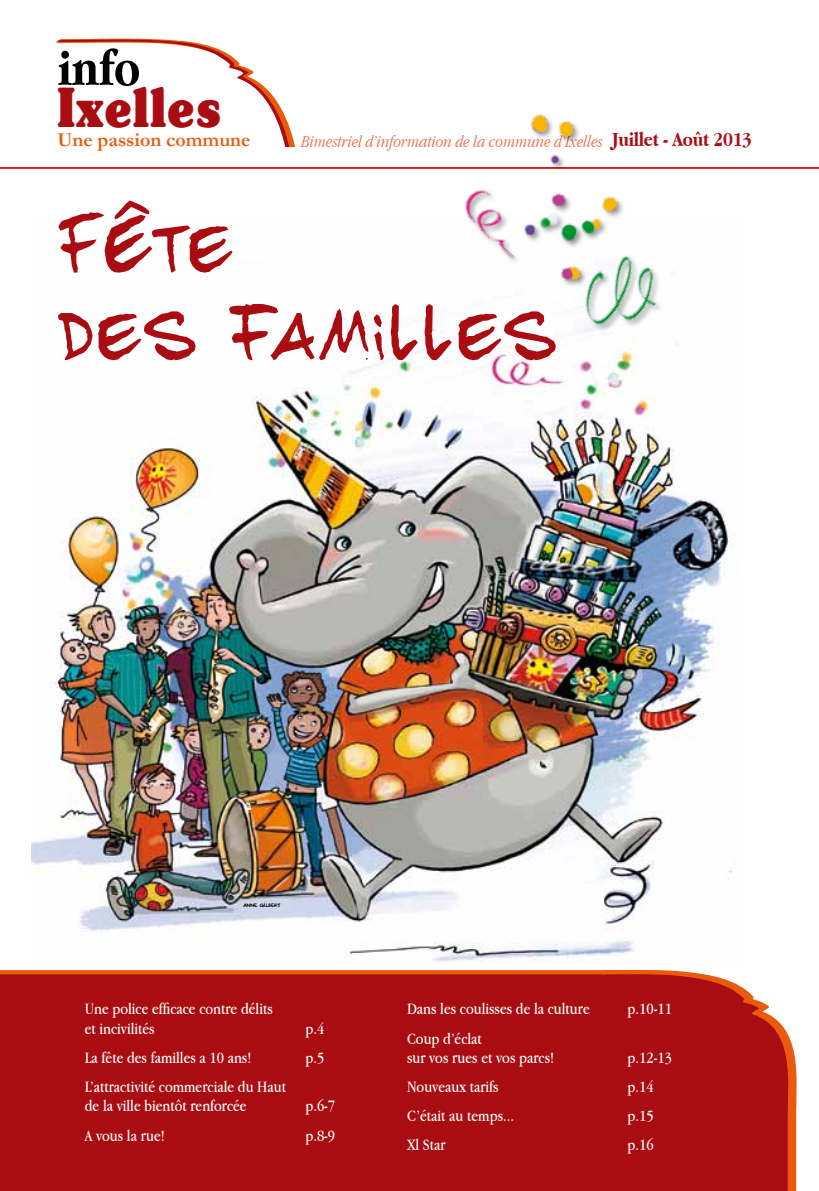
<style>
.page{position:relative;width:819px;height:1191px;background:#fff}
.page>*{position:absolute;margin:0;border:0;box-sizing:border-box;transform-origin:0 0}
.t1{font:210px "achillenzoda";letter-spacing:.03em;color:#a90d12}
.t2{font:900 56px "Subway";letter-spacing:.03em;color:#a90d12;scale:.81 1}
.t3{font:700 19.78px "Garamond";color:#ea5a0c}
.t4{font:italic 300 17.5px "Apple Garamond";color:#ec684a}
.t5{font:16.62px/19.2px "Apple Garamond";color:#fff}
.t6{font:7px "Comic Note Smooth";color:#000}
.s1{font-weight:700;font-style:normal;font-size:21px;color:#a90d12}
</style>
<div class="page">
<img style="left:32px;top:350px;width:701px;height:611px">
<svg style="left:244px;top:802px;width:8px;height:10px"></svg>
<div style="left:0;top:970px;width:796px;height:221px;background:#a90d12"></div>
<hr style="left:0;top:167px;width:819px;height:2px;background:#e20015">
<svg style="left:56px;top:38px;width:239px;height:109px"></svg>
<img style="left:389px;top:114px;width:340px;height:244px">
<h2 class="t2" style="left:57px;top:76px;width:204px">Ixelles</h2>
<p class="t3" style="left:57px;top:128px;width:195px">Une passion commune</p>
<p class="t4" style="left:301px;top:131px;width:452px">Bimestriel d’information de la commune d’Ixelles <span class="s1">Juillet - Août 2013</span></p>
<h1 class="t1" style="left:58px;top:141px;width:175px">Fête</h1>
<h1 class="t1" style="left:58px;top:229px;width:499px">des familles</h1>
<p class="t6" style="left:244px;top:902px;width:38px">Anne Gilbert</p>
<p class="t5" style="left:85px;top:999px;width:189px">Une police efficace contre délits et incivilités</p>
<p class="t5" style="left:305px;top:1018px;width:20px">p.4</p>
<p class="t5" style="left:85px;top:1047px;width:168px">La fête des familles a 10 ans!</p>
<p class="t5" style="left:305px;top:1047px;width:20px">p.5</p>
<p class="t5" style="left:85px;top:1076px;width:203px">L’attractivité commerciale du Haut de la ville bientôt renforcée</p>
<p class="t5" style="left:305px;top:1096px;width:31px">p.6-7</p>
<p class="t5" style="left:85px;top:1125px;width:82px">A vous la rue!</p>
<p class="t5" style="left:305px;top:1125px;width:31px">p.8-9</p>
<p class="t5" style="left:407px;top:999px;width:184px">Dans les coulisses de la culture</p>
<p class="t5" style="left:627px;top:999px;width:46px">p.10-11</p>
<p class="t5" style="left:407px;top:1028px;width:149px">Coup d’éclat<br>sur vos rues et vos parcs!</p>
<p class="t5" style="left:627px;top:1047px;width:46px">p.12-13</p>
<p class="t5" style="left:407px;top:1076px;width:93px">Nouveaux tarifs</p>
<p class="t5" style="left:627px;top:1076px;width:28px">p.14</p>
<p class="t5" style="left:407px;top:1106px;width:108px">C’était au temps...</p>
<p class="t5" style="left:627px;top:1106px;width:28px">p.15</p>
<p class="t5" style="left:407px;top:1135px;width:40px">Xl Star</p>
<p class="t5" style="left:627px;top:1135px;width:28px">p.16</p>
</div>
